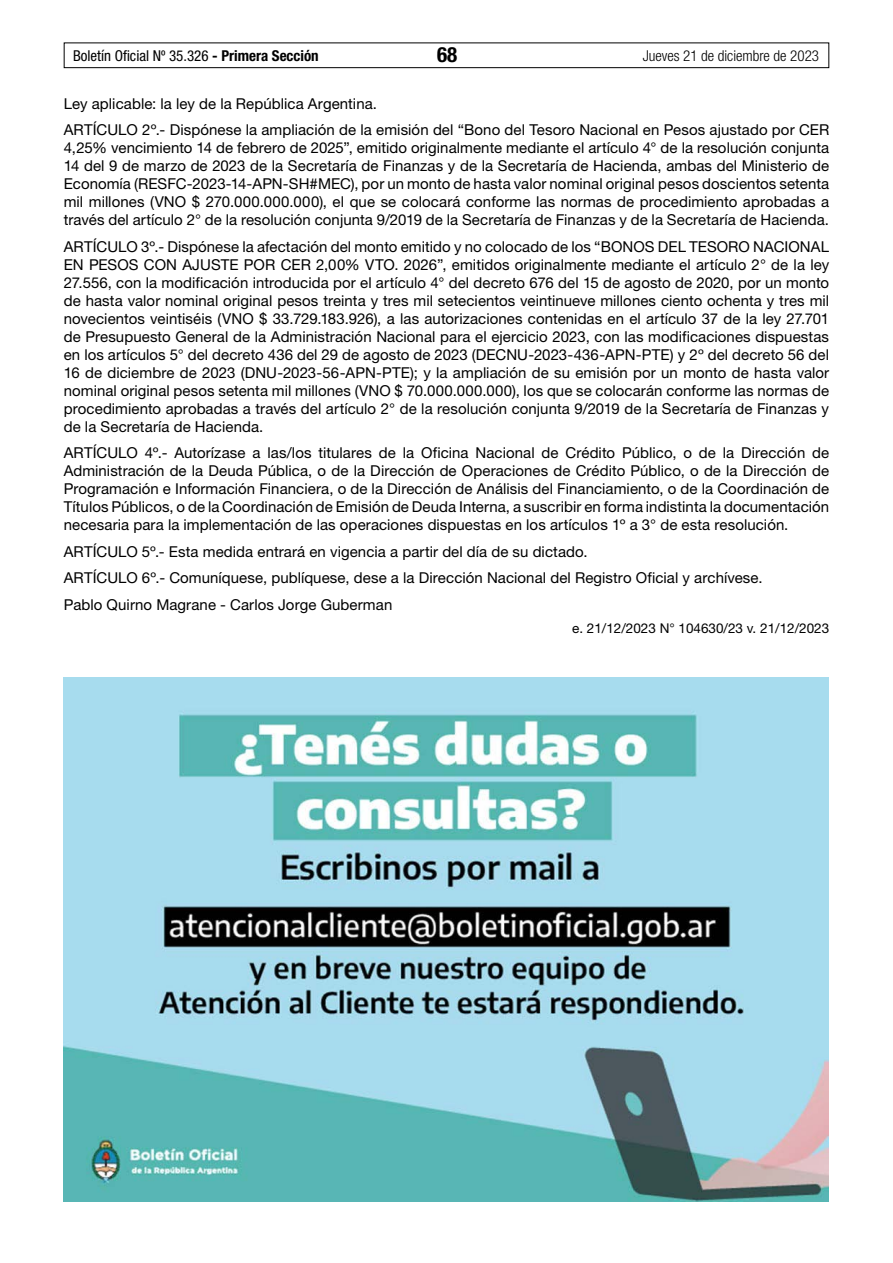
<style>
.page{position:relative;width:893px;height:1263px;background:#fff}
.page>*{position:absolute;margin:0;border:0;box-sizing:border-box;transform-origin:0 0}
.t1{font:700 condensed 21px "Helvetica Neue LT Std";color:#000}
.t2{font:15px/18px "Helvetica Neue LT Std";letter-spacing:.005em;color:#000;text-align:justify}
.t3{font:condensed 15px "Helvetica Neue LT Std";color:#000}
.t4{font:300 condensed 15px "Helvetica Neue LT Std";color:#000}
.t5{font:13.5px "Helvetica Neue LT Std";color:#000}
.s1{font-weight:700}
</style>
<div class="page">
<div style="left:64px;top:43px;width:765px;height:25px;border:1px solid #000"></div>
<img style="left:63px;top:677px;width:765px;height:524px">
<p class="t3" style="left:73px;top:47px;width:247px">Boletín Oficial Nº 35.326 <span class="s1">- Primera Sección</span></p>
<h1 class="t1" style="left:437px;top:42px;width:22px">68</h1>
<p class="t4" style="left:643px;top:47px;width:178px">Jueves 21 de diciembre de 2023</p>
<p class="t2" style="left:64px;top:90px;width:767px;line-height:26.5px">Ley aplicable: la ley de la República Argentina.<br>ARTÍCULO 2º.- Dispónese la ampliación de la emisión del “Bono del Tesoro Nacional en Pesos ajustado por CER</p>
<p class="t2" style="left:64px;top:138px;width:767px">4,25% vencimiento 14 de febrero de 2025”, emitido originalmente mediante el artículo 4° de la resolución conjunta 14 del 9 de marzo de 2023 de la Secretaría de Finanzas y de la Secretaría de Hacienda, ambas del Ministerio de Economía (RESFC-2023-14-APN-SH#MEC), por un monto de hasta valor nominal original pesos doscientos setenta mil millones (VNO $ 270.000.000.000), el que se colocará conforme las normas de procedimiento aprobadas a través del artículo 2° de la resolución conjunta 9/2019 de la Secretaría de Finanzas y de la Secretaría de Hacienda.</p>
<p class="t2" style="left:64px;top:237px;width:767px">ARTÍCULO 3º.- Dispónese la afectación del monto emitido y no colocado de los “BONOS DEL TESORO NACIONAL EN PESOS CON AJUSTE POR CER 2,00% VTO. 2026”, emitidos originalmente mediante el artículo 2° de la ley 27.556, con la modificación introducida por el artículo 4° del decreto 676 del 15 de agosto de 2020, por un monto de hasta valor nominal original pesos treinta y tres mil setecientos veintinueve millones ciento ochenta y tres mil novecientos veintiséis (VNO $ 33.729.183.926), a las autorizaciones contenidas en el artículo 37 de la ley 27.701 de Presupuesto General de la Administración Nacional para el ejercicio 2023, con las modificaciones dispuestas en los artículos 5° del decreto 436 del 29 de agosto de 2023 (DECNU-2023-436-APN-PTE) y 2º del decreto 56 del 16 de diciembre de 2023 (DNU-2023-56-APN-PTE); y la ampliación de su emisión por un monto de hasta valor nominal original pesos setenta mil millones (VNO $ 70.000.000.000), los que se colocarán conforme las normas de procedimiento aprobadas a través del artículo 2° de la resolución conjunta 9/2019 de la Secretaría de Finanzas y de la Secretaría de Hacienda.</p>
<p class="t2" style="left:64px;top:443px;width:767px">ARTÍCULO 4º.- Autorízase a las/los titulares de la Oficina Nacional de Crédito Público, o de la Dirección de Administración de la Deuda Pública, o de la Dirección de Operaciones de Crédito Público, o de la Dirección de Programación e Información Financiera, o de la Dirección de Análisis del Financiamiento, o de la Coordinación de Títulos Públicos, o de la Coordinación de Emisión de Deuda Interna, a suscribir en forma indistinta la documentación necesaria para la implementación de las operaciones dispuestas en los artículos 1º a 3° de esta resolución.</p>
<p class="t2" style="left:64px;top:538px;width:700px;line-height:26.5px;text-align:left">ARTÍCULO 5º.- Esta medida entrará en vigencia a partir del día de su dictado.<br>ARTÍCULO 6º.- Comuníquese, publíquese, dese a la Dirección Nacional del Registro Oficial y archívese.<br>Pablo Quirno Magrane - Carlos Jorge Guberman</p>
<p class="t5" style="left:572px;top:620px;width:259px">e. 21/12/2023 N° 104630/23 v. 21/12/2023</p>
</div>
